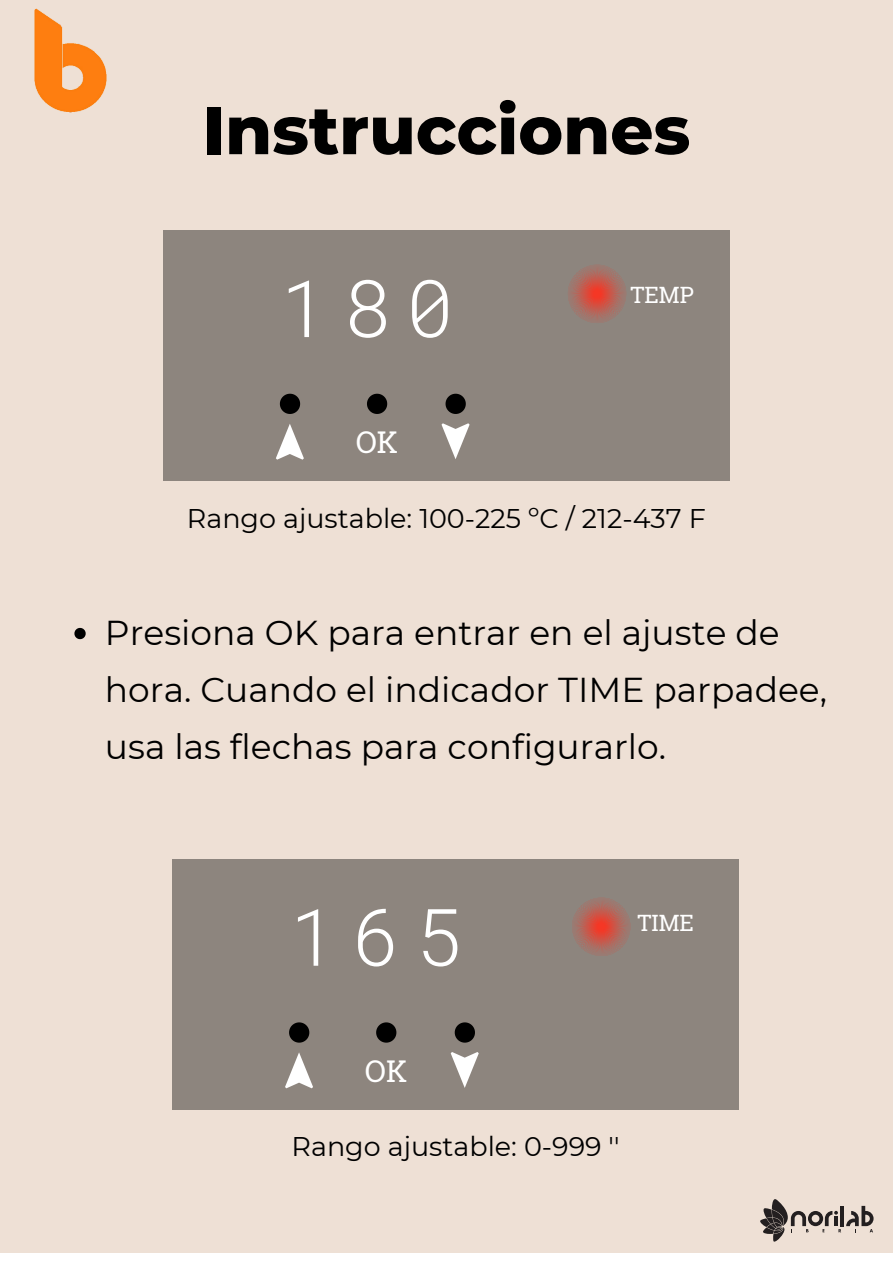
<style>
.page{position:relative;width:893px;height:1264px;background:#fff}
.page>*{position:absolute;margin:0;border:0;box-sizing:border-box;transform-origin:0 0}
.t1{font:300 79.5px "Roboto Mono";letter-spacing:.19em;color:#fff}
.t2{font:800 67.5px "Montserrat";color:#000}
.t3{font:34.5px/57.3px "Montserrat";color:#000}
.t4{font:30px "Roboto Slab";color:#fff}
.t5{font:27px "Montserrat";color:#000}
.t6{font:22.5px "Roboto Slab";color:#fff}
</style>
<div class="page">
<div style="left:0;top:0;width:892px;height:1252px;background:#eee0d5"></div>
<img style="left:34px;top:8px;width:73px;height:105px">
<div style="left:163px;top:230px;width:566px;height:251px;background:#8d857e"></div>
<svg style="left:441px;top:423px;width:28px;height:36px"></svg>
<svg style="left:280px;top:394px;width:20px;height:20px"></svg>
<svg style="left:367px;top:394px;width:20px;height:20px"></svg>
<svg style="left:445px;top:394px;width:21px;height:20px"></svg>
<svg style="left:276px;top:424px;width:28px;height:35px"></svg>
<div style="left:172px;top:858px;width:567px;height:251px;background:#8d857e"></div>
<svg style="left:450px;top:1052px;width:28px;height:35px"></svg>
<svg style="left:289px;top:1022px;width:20px;height:20px"></svg>
<svg style="left:376px;top:1022px;width:20px;height:20px"></svg>
<svg style="left:454px;top:1022px;width:21px;height:20px"></svg>
<svg style="left:285px;top:1052px;width:28px;height:36px"></svg>
<svg style="left:568px;top:265px;width:58px;height:58px"></svg>
<svg style="left:74px;top:628px;width:12px;height:11px"></svg>
<svg style="left:572px;top:897px;width:58px;height:59px"></svg>
<svg style="left:760px;top:1199px;width:113px;height:42px"></svg>
<h2 class="t2" style="left:202px;top:81px;width:489px">Instrucciones</h2>
<h1 class="t1" style="left:280px;top:253px;width:175px">180</h1>
<p class="t4" style="left:356px;top:422px;width:44px">OK</p>
<p class="t6" style="left:630px;top:279px;width:65px">TEMP</p>
<p class="t5" style="left:187px;top:499px;width:520px">Rango ajustable: 100-225 ºC / 212-437 F</p>
<p class="t3" style="left:105px;top:602px;width:723px">Presiona OK para entrar en el ajuste de hora. Cuando el indicador TIME parpadee, usa las flechas para configurarlo.</p>
<h1 class="t1" style="left:289px;top:881px;width:175px">165</h1>
<p class="t6" style="left:637px;top:907px;width:58px">TIME</p>
<p class="t4" style="left:365px;top:1050px;width:44px">OK</p>
<p class="t5" style="left:291px;top:1128px;width:329px">Rango ajustable: 0-999 ''</p>
</div>
